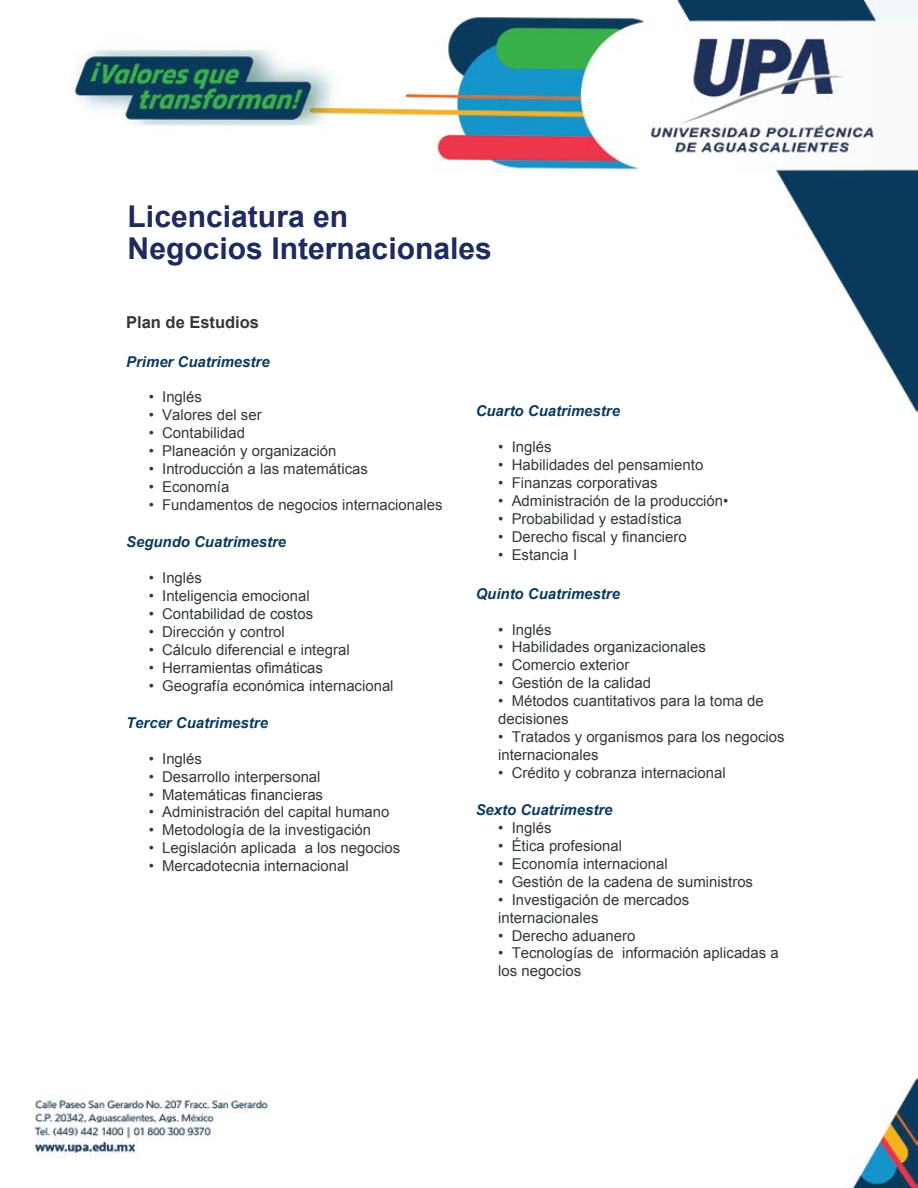
<style>
.page{position:relative;width:918px;height:1188px;background:#fff}
.page>*{position:absolute;margin:0;border:0;box-sizing:border-box;transform-origin:0 0}
.t1{font:700 30px/31.5px "Arial";color:#1f2a5d}
.t2{font:700 16.5px "Arial";color:#323839}
.t3{font:14.85px/17.9px "Arial";color:#323839}
.t4{font:italic 700 14.85px "Arial";color:#0b3b5d}
</style>
<div class="page">
<img style="left:34px;top:0;width:884px;height:1188px">
<h1 class="t1" style="left:128px;top:202px;width:366px">Licenciatura en<br>Negocios Internacionales</h1>
<p class="t2" style="left:126px;top:311px;width:134px">Plan de Estudios</p>
<p class="t4" style="left:126px;top:352px;width:145px">Primer Cuatrimestre</p>
<p class="t3" style="left:149px;top:388px;width:55px">• Inglés</p>
<p class="t3" style="left:149px;top:406px;width:115px">• Valores del ser</p>
<p class="t3" style="left:149px;top:424px;width:98px">• Contabilidad</p>
<p class="t3" style="left:149px;top:442px;width:189px">• Planeación y organización</p>
<p class="t3" style="left:149px;top:460px;width:221px">• Introducción a las matemáticas</p>
<p class="t3" style="left:149px;top:478px;width:82px">• Economía</p>
<p class="t3" style="left:149px;top:496px;width:295px">• Fundamentos de negocios internacionales</p>
<p class="t4" style="left:126px;top:532px;width:162px">Segundo Cuatrimestre</p>
<p class="t3" style="left:149px;top:569px;width:55px">• Inglés</p>
<p class="t3" style="left:149px;top:587px;width:163px">• Inteligencia emocional</p>
<p class="t3" style="left:149px;top:605px;width:166px">• Contabilidad de costos</p>
<p class="t3" style="left:149px;top:623px;width:138px">• Dirección y control</p>
<p class="t3" style="left:149px;top:641px;width:202px">• Cálculo diferencial e integral</p>
<p class="t3" style="left:149px;top:659px;width:176px">• Herramientas ofimáticas</p>
<p class="t3" style="left:149px;top:677px;width:246px">• Geografía económica internacional</p>
<p class="t4" style="left:126px;top:713px;width:143px">Tercer Cuatrimestre</p>
<p class="t3" style="left:149px;top:750px;width:55px">• Inglés</p>
<p class="t3" style="left:149px;top:768px;width:173px">• Desarrollo interpersonal</p>
<p class="t3" style="left:149px;top:786px;width:176px">• Matemáticas financieras</p>
<p class="t3" style="left:149px;top:803px;width:242px">• Administración del capital humano</p>
<p class="t3" style="left:149px;top:821px;width:224px">• Metodología de la investigación</p>
<p class="t3" style="left:149px;top:839px;width:253px">• Legislación aplicada a los negocios</p>
<p class="t3" style="left:149px;top:857px;width:202px">• Mercadotecnia internacional</p>
<p class="t4" style="left:476px;top:402px;width:146px">Cuarto Cuatrimestre</p>
<p class="t3" style="left:498px;top:438px;width:55px">• Inglés</p>
<p class="t3" style="left:498px;top:456px;width:207px">• Habilidades del pensamiento</p>
<p class="t3" style="left:498px;top:474px;width:161px">• Finanzas corporativas</p>
<p class="t3" style="left:498px;top:492px;width:232px">• Administración de la producción•</p>
<p class="t3" style="left:498px;top:510px;width:185px">• Probabilidad y estadística</p>
<p class="t3" style="left:498px;top:528px;width:190px">• Derecho fiscal y financiero</p>
<p class="t3" style="left:498px;top:546px;width:81px">• Estancia I</p>
<p class="t4" style="left:476px;top:584px;width:146px">Quinto Cuatrimestre</p>
<p class="t3" style="left:498px;top:621px;width:55px">• Inglés</p>
<p class="t3" style="left:498px;top:638px;width:209px">• Habilidades organizacionales</p>
<p class="t3" style="left:498px;top:656px;width:133px">• Comercio exterior</p>
<p class="t3" style="left:498px;top:674px;width:154px">• Gestión de la calidad</p>
<p class="t3" style="left:498px;top:692px;width:267px">• Métodos cuantitativos para la toma de decisiones</p>
<p class="t3" style="left:498px;top:728px;width:288px">• Tratados y organismos para los negocios internacionales</p>
<p class="t3" style="left:498px;top:764px;width:229px">• Crédito y cobranza internacional</p>
<p class="t4" style="left:476px;top:800px;width:138px">Sexto Cuatrimestre</p>
<p class="t3" style="left:498px;top:819px;width:55px">• Inglés</p>
<p class="t3" style="left:498px;top:837px;width:125px">• Ética profesional</p>
<p class="t3" style="left:498px;top:855px;width:171px">• Economía internacional</p>
<p class="t3" style="left:498px;top:873px;width:256px">• Gestión de la cadena de suministros</p>
<p class="t3" style="left:498px;top:891px;width:193px">• Investigación de mercados internacionales</p>
<p class="t3" style="left:498px;top:927px;width:139px">• Derecho aduanero</p>
<p class="t3" style="left:498px;top:945px;width:282px">• Tecnologías de información aplicadas a los negocios</p>
</div>
